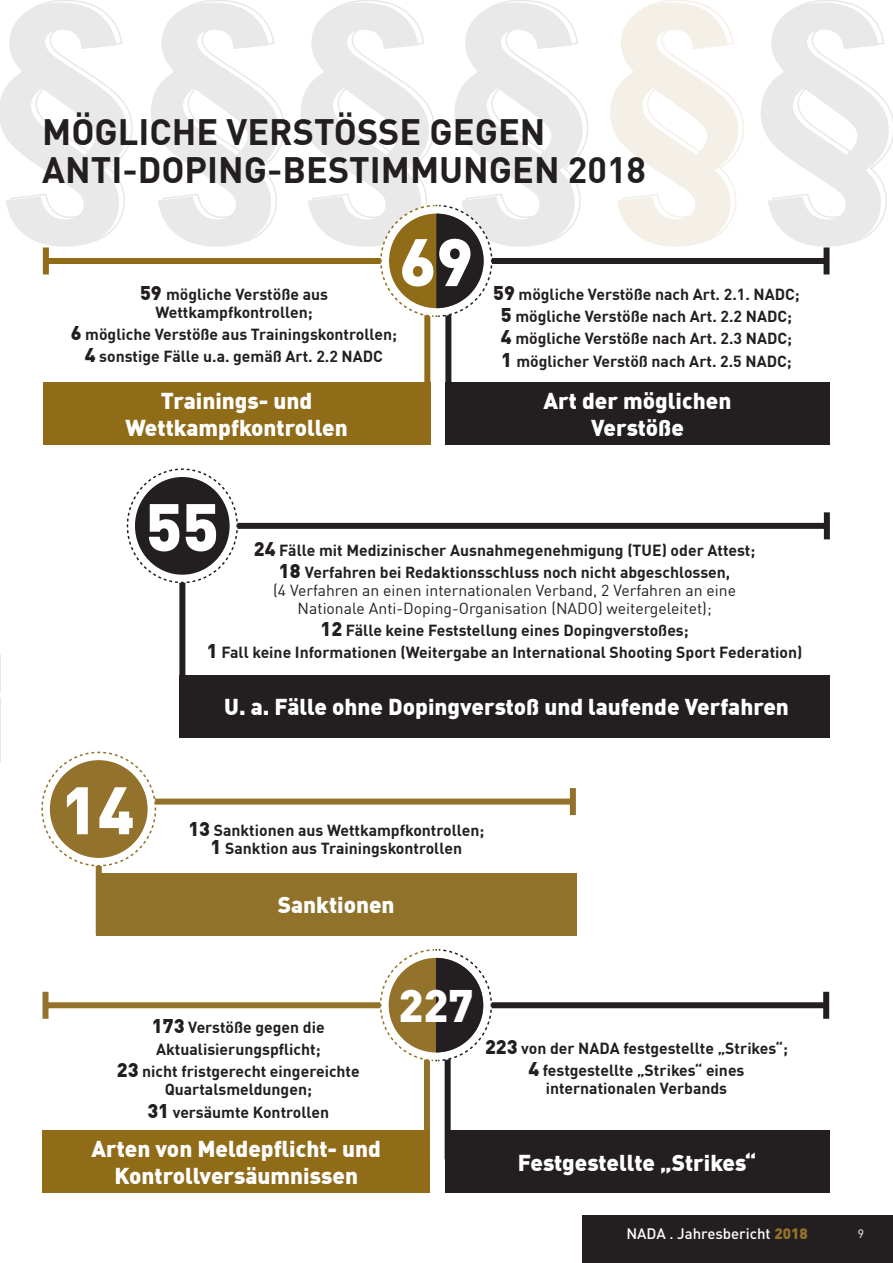
<style>
.page{position:relative;width:893px;height:1263px;background:#fff}
.page>*{position:absolute;margin:0;border:0;box-sizing:border-box;transform-origin:0 0}
.Überschrift_Tabelle{font:900 66px "DINOT";color:#fff}
.Überschrift_Tabelle-2{font:900 45px "DINOT";color:#fff}
.Überschrift_klein{font:700 36px/38.2px "DIN Offc";color:#231f20}
.Überschrift_Verstöße{font:900 22.5px/27px "DIN Offc";color:#fff;text-align:center}
.Darstellung_Verstöße{font:700 15.75px/18px "DIN Offc";color:#231f20;text-align:center}
.Darstellung_Verstöße-2{font:15.75px/18px "DIN Offc";color:#231f20;text-align:center}
.t1{font:500 15px "DINOT";color:#fff}
.t2{font:12px "DIN Offc";color:#fff}
.s1{font-weight:900;font-size:19.5px}
.s2{font-weight:700}
.s3{font-weight:900;color:#93732b}
</style>
<div class="page">
<div style="left:583px;top:1215px;width:310px;height:48px;background:#231f20"></div>
<svg style="left:761px;top:0;width:132px;height:247px"></svg>
<svg style="left:610px;top:0;width:134px;height:247px"></svg>
<svg style="left:151px;top:0;width:134px;height:247px"></svg>
<svg style="left:0;top:0;width:133px;height:247px"></svg>
<svg style="left:0;top:655px;width:1px;height:107px"></svg>
<div style="left:46px;top:258px;width:390px;height:6px;background:#906c18"></div>
<div style="left:43px;top:247px;width:6px;height:27px;background:#906c18"></div>
<div style="left:424px;top:302px;width:6px;height:136px;background:#906c18"></div>
<div style="left:43px;top:382px;width:387px;height:63px;background:#906c18"></div>
<div style="left:435px;top:258px;width:391px;height:6px;background:#231f20"></div>
<div style="left:823px;top:247px;width:6px;height:27px;background:#231f20"></div>
<div style="left:445px;top:302px;width:6px;height:136px;background:#231f20"></div>
<div style="left:445px;top:382px;width:384px;height:63px;background:#231f20"></div>
<svg style="left:301px;top:0;width:288px;height:318px"></svg>
<div style="left:140px;top:287px;width:192px;height:17px;background:#fff"></div>
<div style="left:155px;top:305px;width:158px;height:17px;background:#fff"></div>
<div style="left:493px;top:287px;width:307px;height:17px;background:#fff"></div>
<div style="left:501px;top:309px;width:291px;height:17px;background:#fff"></div>
<div style="left:46px;top:1002px;width:390px;height:6px;background:#93732b"></div>
<div style="left:43px;top:992px;width:6px;height:27px;background:#93732b"></div>
<div style="left:424px;top:1015px;width:6px;height:144px;background:#93732b"></div>
<div style="left:43px;top:1130px;width:387px;height:63px;background:#906c18"></div>
<div style="left:435px;top:1002px;width:391px;height:6px;background:#231f20"></div>
<div style="left:823px;top:992px;width:6px;height:27px;background:#231f20"></div>
<div style="left:445px;top:1015px;width:6px;height:144px;background:#231f20"></div>
<div style="left:445px;top:1131px;width:384px;height:62px;background:#231f20"></div>
<svg style="left:379px;top:949px;width:114px;height:113px"></svg>
<div style="left:485px;top:1041px;width:303px;height:17px;background:#fff"></div>
<div style="left:179px;top:523px;width:648px;height:6px;background:#231f20"></div>
<div style="left:824px;top:512px;width:6px;height:27px;background:#231f20"></div>
<div style="left:179px;top:552px;width:6px;height:174px;background:#231f20"></div>
<div style="left:179px;top:675px;width:651px;height:63px;background:#231f20"></div>
<div style="left:78px;top:798px;width:495px;height:6px;background:#92722b"></div>
<div style="left:570px;top:788px;width:6px;height:27px;background:#92722b"></div>
<div style="left:96px;top:839px;width:6px;height:96px;background:#90722b"></div>
<div style="left:96px;top:873px;width:481px;height:62px;background:#90722b"></div>
<svg style="left:126px;top:468px;width:113px;height:116px"></svg>
<div style="left:136px;top:478px;width:93px;height:96px;background:#231f20;border-radius:50%"></div>
<div style="left:135px;top:477px;width:95px;height:98px;border:2px solid #231f20;border-radius:50%"></div>
<svg style="left:41px;top:751px;width:116px;height:116px"></svg>
<div style="left:51px;top:761px;width:96px;height:96px;background:#93732b;border-radius:50%"></div>
<div style="left:50px;top:760px;width:98px;height:98px;border:2px solid #92722b;border-radius:50%"></div>
<p class="Überschrift_klein" style="left:42px;top:111px;width:605px">MÖGLICHE VERSTÖSSE GEGEN<br>ANTI-DOPING-BESTIMMUNGEN 2018</p>
<p class="Darstellung_Verstöße" style="left:140px;top:284px;width:189px"><span class="s1">59</span> mögliche Verstöße aus</p>
<p class="Überschrift_Tabelle" style="left:400px;top:218px;width:75px">69</p>
<p class="Darstellung_Verstöße" style="left:155px;top:302px;width:159px">Wettkampfkontrollen;</p>
<p class="Darstellung_Verstöße" style="left:71px;top:325px;width:328px"><span class="s1">6</span> mögliche Verstöße aus Trainingskontrollen;</p>
<p class="Darstellung_Verstöße" style="left:85px;top:347px;width:300px"><span class="s1">4</span> sonstige Fälle u.a. gemäß Art. 2.2 NADC</p>
<p class="Darstellung_Verstöße" style="left:493px;top:284px;width:308px"><span class="s1">59</span> mögliche Verstöße nach Art. 2.1. NADC;</p>
<p class="Darstellung_Verstöße" style="left:501px;top:307px;width:293px"><span class="s1">5</span> mögliche Verstöße nach Art. 2.2 NADC;</p>
<p class="Darstellung_Verstöße" style="left:501px;top:329px;width:293px"><span class="s1">4</span> mögliche Verstöße nach Art. 2.3 NADC;</p>
<p class="Darstellung_Verstöße" style="left:501px;top:351px;width:292px"><span class="s1">1</span> möglicher Verstöß nach Art. 2.5 NADC;</p>
<p class="Überschrift_Verstöße" style="left:125px;top:386px;width:224px">Trainings- und<br>Wettkampfkontrollen</p>
<p class="Überschrift_Verstöße" style="left:544px;top:386px;width:189px">Art der möglichen<br>Verstöße</p>
<p class="Überschrift_Tabelle" style="left:146px;top:483px;width:75px">55</p>
<p class="Darstellung_Verstöße" style="left:254px;top:540px;width:503px"><span class="s1">24</span> Fälle mit Medizinischer Ausnahmegenehmigung (TUE) oder Attest;</p>
<p class="Darstellung_Verstöße-2" style="left:273px;top:563px;width:464px"><span class="s1">18</span> <span class="s2">Verfahren bei Redaktionsschluss noch nicht abgeschlossen, </span>(4 Verfahren an einen internationalen Verband, 2 Verfahren an eine<br>Nationale Anti-Doping-Organisation (NADO) weitergeleitet);</p>
<p class="Darstellung_Verstöße" style="left:321px;top:621px;width:370px"><span class="s1">12</span> Fälle keine Feststellung eines Dopingverstoßes;</p>
<p class="Darstellung_Verstöße" style="left:207px;top:643px;width:597px"><span class="s1">1</span> Fall keine Informationen (Weitergabe an International Shooting Sport Federation)</p>
<p class="Überschrift_Tabelle" style="left:61px;top:766px;width:75px">14</p>
<p class="Überschrift_Verstöße" style="left:224px;top:692px;width:566px">U. a. Fälle ohne Dopingverstoß und laufende Verfahren</p>
<p class="Darstellung_Verstöße" style="left:188px;top:820px;width:297px"><span class="s1">13</span> Sanktionen aus Wettkampfkontrollen;<br><span class="s1">1</span> Sanktion aus Trainingskontrollen</p>
<p class="Überschrift_Verstöße" style="left:278px;top:890px;width:118px">Sanktionen</p>
<p class="Darstellung_Verstöße" style="left:152px;top:1017px;width:174px"><span class="s1">173</span> Verstöße gegen die</p>
<p class="Überschrift_Tabelle-2" style="left:398px;top:976px;width:77px">227</p>
<p class="Darstellung_Verstöße" style="left:156px;top:1040px;width:166px">Aktualisierungspflicht;</p>
<p class="Darstellung_Verstöße" style="left:117px;top:1062px;width:244px"><span class="s1">23</span> nicht fristgerecht eingereichte<br>Quartalsmeldungen;</p>
<p class="Darstellung_Verstöße" style="left:147px;top:1102px;width:183px"><span class="s1">31</span> versäumte Kontrollen</p>
<p class="Darstellung_Verstöße" style="left:485px;top:1038px;width:304px"><span class="s1">223</span> von der NADA festgestellte „Strikes“;</p>
<p class="Darstellung_Verstöße" style="left:528px;top:1061px;width:218px"><span class="s1">4</span> festgestellte „Strikes“ eines internationalen Verbands</p>
<p class="Überschrift_Verstöße" style="left:91px;top:1134px;width:291px">Arten von Meldepflicht- und<br>Kontrollversäumnissen</p>
<p class="Überschrift_Verstöße" style="left:518px;top:1148px;width:240px">Festgestellte „Strikes“</p>
<p class="t1" style="left:626px;top:1224px;width:183px">NADA . Jahresbericht <span class="s3">2018</span></p>
<p class="t2" style="left:858px;top:1226px;width:8px">9</p>
</div>
